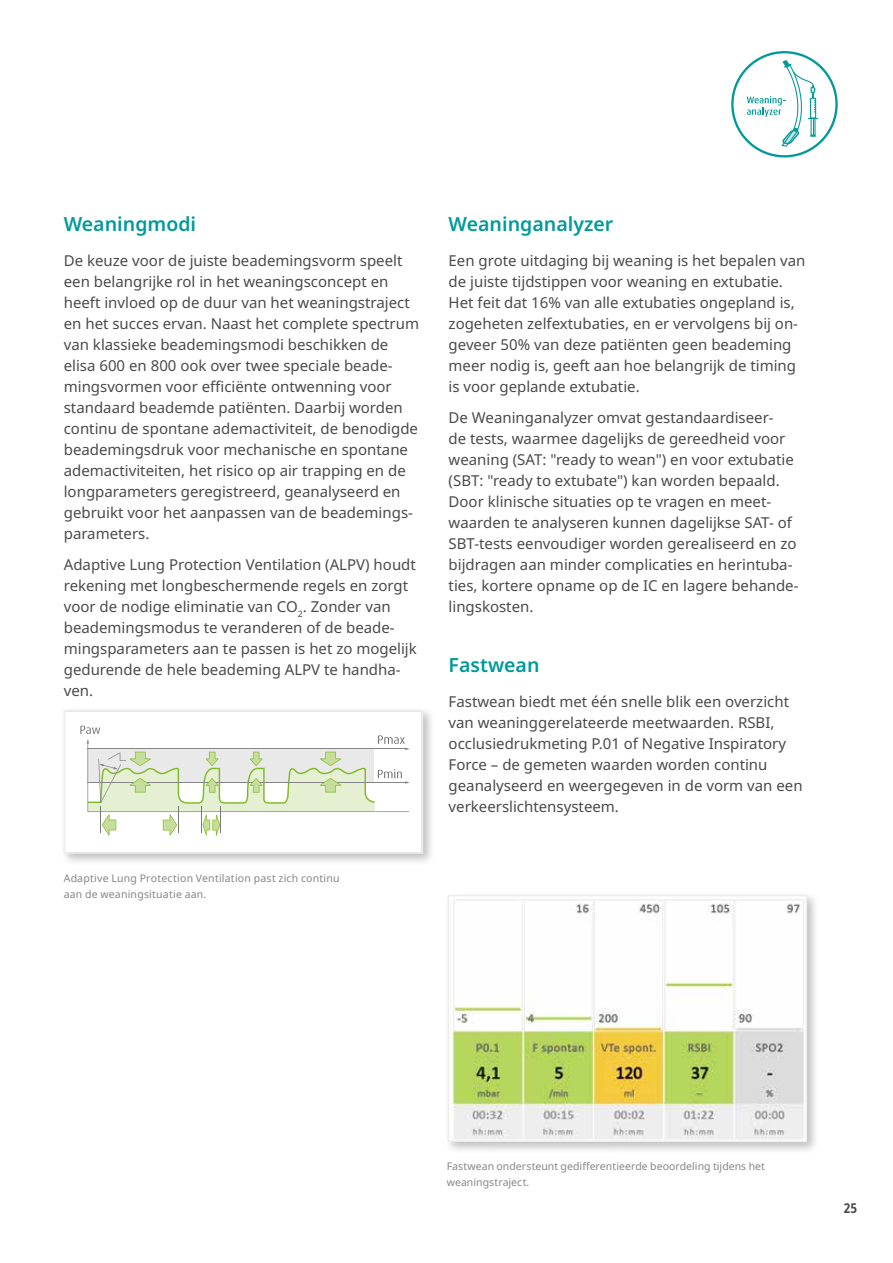
<style>
.page{position:relative;width:893px;height:1263px;background:#fff}
.page>*{position:absolute;margin:0;border:0;box-sizing:border-box;transform-origin:0 0}
.t1{font:600 19.5px "Noto Sans";color:#009a98}
.t2{font:15px/21px "Noto Sans";color:#4a4a49}
.t3{font:700 condensed 13.5px "Noto Sans";color:#4a4a49}
.t4{font:10.5px/15.8px "Noto Sans";letter-spacing:.015em;color:#878686}
</style>
<div class="page">
<div style="left:60px;top:706px;width:376px;height:160px;background:#000;opacity:.25"></div>
<svg style="left:67px;top:713px;width:353px;height:138px"></svg>
<svg style="left:80px;top:725px;width:330px;height:111px"></svg>
<div style="left:64px;top:710px;width:359px;height:144px;border:2px solid #ededed"></div>
<div style="left:444px;top:891px;width:376px;height:263px;background:#000;opacity:.25"></div>
<img style="left:450px;top:897px;width:355px;height:243px">
<div style="left:448px;top:895px;width:359px;height:247px;border:1px solid #ededed"></div>
<svg style="left:747px;top:60px;width:71px;height:87px"></svg>
<div style="left:731px;top:51px;width:107px;height:106px;border:2px solid #009a98;border-radius:50%"></div>
<h1 class="t1" style="left:64px;top:213px;width:134px">Weaningmodi</h1>
<p class="t2" style="left:64px;top:250px;width:357px">De keuze voor de juiste beademingsvorm speelt een belangrijke rol in het weaningsconcept en heeft invloed op de duur van het weaningstraject en het succes ervan. Naast het complete spectrum van klassieke beademingsmodi beschikken de elisa 600 en 800 ook over twee speciale beade&shy;mingsvormen voor efficiënte ontwenning voor standaard beademde patiënten. Daarbij worden continu de spontane ademactiviteit, de benodigde beademingsdruk voor mechanische en spontane ademactiviteiten, het risico op air trapping en de longparameters geregistreerd, geanalyseerd en gebruikt voor het aanpassen van de beademings&shy;parameters.</p>
<p class="t2" style="left:64px;top:554px;width:355px">Adaptive Lung Protection Ventilation (ALPV) houdt rekening met longbeschermende regels en zorgt voor de nodige eliminatie van CO<sub>2</sub>. Zonder van beademingsmodus te veranderen of de beade&shy;mingsparameters aan te passen is het zo mogelijk gedurende de hele beademing ALPV te handha&shy;ven.</p>
<p class="t4" style="left:64px;top:870px;width:277px">Adaptive Lung Protection Ventilation past zich continu aan de weaningsituatie aan.</p>
<h1 class="t1" style="left:449px;top:213px;width:166px">Weaninganalyzer</h1>
<p class="t2" style="left:449px;top:250px;width:358px">Een grote uitdaging bij weaning is het bepalen van de juiste tijdstippen voor weaning en extubatie.<br>Het feit dat 16% van alle extubaties ongepland is, zogeheten zelfextubaties, en er vervolgens bij on&shy;geveer 50% van deze patiënten geen beademing meer nodig is, geeft aan hoe belangrijk de timing is voor geplande extubatie.</p>
<p class="t2" style="left:449px;top:407px;width:351px">De Weaninganalyzer omvat gestandaardiseer-<br>de tests, waarmee dagelijks de gereedheid voor weaning (SAT: "ready to wean") en voor extubatie (SBT: "ready to extubate") kan worden bepaald.<br>Door klinische situaties op te vragen en meet&shy;waarden te analyseren kunnen dagelijkse SAT- of SBT-tests eenvoudiger worden gerealiseerd en zo bijdragen aan minder complicaties en herintuba&shy;ties, kortere opname op de IC en lagere behande&shy;lingskosten.</p>
<h1 class="t1" style="left:449px;top:654px;width:92px">Fastwean</h1>
<p class="t2" style="left:449px;top:691px;width:355px">Fastwean biedt met één snelle blik een overzicht van weaninggerelateerde meetwaarden. RSBI, occlusiedrukmeting P.01 of Negative Inspiratory Force – de gemeten waarden worden continu geanalyseerd en weergegeven in de vorm van een verkeerslichtensysteem.</p>
<p class="t4" style="left:447px;top:1159px;width:320px">Fastwean ondersteunt gedifferentieerde beoordeling tijdens het weaningstraject.</p>
<p class="t3" style="left:844px;top:1198px;width:15px">25</p>
</div>
